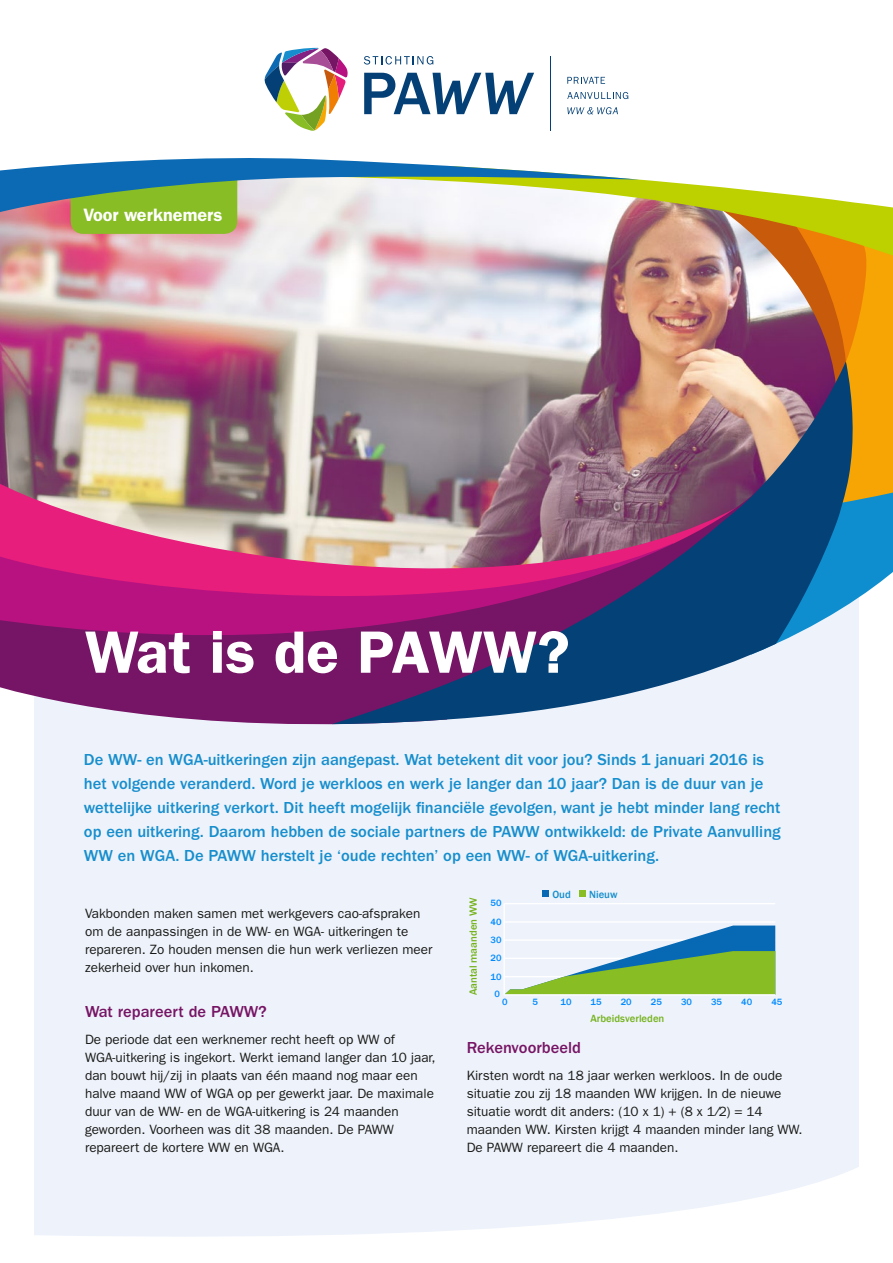
<style>
.page{position:relative;width:893px;height:1263px;background:#fff}
.page>*{position:absolute;margin:0;border:0;box-sizing:border-box;transform-origin:0 0}
.t1{font:600 60px "ITC Franklin Gothic Std";letter-spacing:.005em;color:#fff}
.t2{font:600 18px "ITC Franklin Gothic Std";color:#fff}
.t3{font:500 16.5px/24px "ITC Franklin Gothic Std";color:#178ecd}
.t4{font:500 16.5px "ITC Franklin Gothic Std";color:#771565}
.t5{font:13.5px/18px "ITC Franklin Gothic Std";color:#1a1a18}
.t6{font:500 10.65px "Franklin Gothic";color:#75b21d}
.t7{font:500 10.65px "Franklin Gothic";color:#158ecd}
.t8{font:500 9.3px "Franklin Gothic";letter-spacing:.005em;color:#018aff}
</style>
<div class="page">
<div style="left:34px;top:668px;width:825px;height:569px;background:#eef3fb"></div>
<img style="left:0;top:234px;width:859px;height:434px">
<img style="left:708px;top:258px;width:43px;height:103px">
<svg style="left:192px;top:179px;width:701px;height:79px"></svg>
<svg style="left:0;top:158px;width:639px;height:76px"></svg>
<svg style="left:751px;top:220px;width:142px;height:435px;background:#c39850"></svg>
<svg style="left:0;top:478px;width:332px;height:246px;background:#ae4080"></svg>
<svg style="left:332px;top:361px;width:523px;height:363px;background:#7d688a"></svg>
<svg style="left:364px;top:56px;width:69px;height:9px"></svg>
<svg style="left:567px;top:77px;width:38px;height:7px"></svg>
<svg style="left:567px;top:92px;width:61px;height:7px"></svg>
<svg style="left:567px;top:107px;width:51px;height:7px"></svg>
<svg style="left:265px;top:48px;width:83px;height:83px"></svg>
<svg style="left:364px;top:73px;width:170px;height:41px"></svg>
<hr style="left:550px;top:56px;width:1px;height:75px;background:#044076">
<hr style="left:504px;top:921px;width:271px;height:1px;background:#fff">
<hr style="left:504px;top:903px;width:271px;height:1px;background:#fff">
<svg style="left:505px;top:925px;width:270px;height:69px;background:#9dc598"></svg>
<div style="left:542px;top:890px;width:7px;height:7px;background:#0769b3"></div>
<div style="left:579px;top:890px;width:6px;height:7px;background:#88bd23"></div>
<hr style="left:503px;top:904px;width:2px;height:91px;background:#fff">
<hr style="left:504px;top:994px;width:271px;height:1px;background:#fff">
<h2 class="t2" style="left:83px;top:204px;width:141px">Voor werknemers</h2>
<h1 class="t1" style="left:85px;top:617px;width:486px">Wat is de PAWW?</h1>
<p class="t3" style="left:84px;top:748px;width:698px">De WW- en WGA-uitkeringen zijn aangepast. Wat betekent dit voor jou? Sinds 1 januari 2016 is het volgende veranderd. Word je werkloos en werk je langer dan 10 jaar? Dan is de duur van je wettelijke uitkering verkort. Dit heeft mogelijk financiële gevolgen, want je hebt minder lang recht op een uitkering. Daarom hebben de sociale partners de PAWW ontwikkeld: de Private Aanvulling WW en WGA. De PAWW herstelt je ‘oude rechten’ op een WW- of WGA-uitkering.</p>
<p class="t5" style="left:85px;top:905px;width:349px">Vakbonden maken samen met werkgevers cao-afspraken om de aanpassingen in de WW- en WGA- uitkeringen te repareren. Zo houden mensen die hun werk verliezen meer zekerheid over hun inkomen.</p>
<p class="t4" style="left:85px;top:1002px;width:183px">Wat repareert de PAWW?</p>
<p class="t5" style="left:85px;top:1031px;width:352px">De periode dat een werknemer recht heeft op WW of WGA-uitkering is ingekort. Werkt iemand langer dan 10 jaar, dan bouwt hij/zij in plaats van één maand nog maar een halve maand WW of WGA op per gewerkt jaar. De maximale duur van de WW- en de WGA-uitkering is 24 maanden geworden. Voorheen was dit 38 maanden. De PAWW repareert de kortere WW en WGA.</p>
<p class="t6" style="left:466px;top:995px;width:100px;rotate:-90deg">Aantal maanden WW</p>
<p class="t8" style="left:490px;top:897px;width:13px">50</p>
<p class="t8" style="left:490px;top:916px;width:12px">40</p>
<p class="t8" style="left:490px;top:934px;width:13px">30</p>
<p class="t8" style="left:490px;top:952px;width:13px">20</p>
<p class="t8" style="left:490px;top:971px;width:13px">10</p>
<p class="t7" style="left:552px;top:887px;width:20px">Oud</p>
<p class="t7" style="left:589px;top:887px;width:30px">Nieuw</p>
<p class="t8" style="left:494px;top:988px;width:7px">0</p>
<p class="t8" style="left:502px;top:996px;width:7px">0</p>
<p class="t8" style="left:532px;top:996px;width:7px">5</p>
<p class="t8" style="left:560px;top:996px;width:13px">10</p>
<p class="t8" style="left:591px;top:996px;width:13px">15</p>
<p class="t8" style="left:621px;top:996px;width:13px">20</p>
<p class="t8" style="left:651px;top:996px;width:13px">25</p>
<p class="t8" style="left:681px;top:996px;width:13px">30</p>
<p class="t8" style="left:711px;top:996px;width:13px">35</p>
<p class="t8" style="left:741px;top:996px;width:13px">40</p>
<p class="t8" style="left:771px;top:996px;width:13px">45</p>
<p class="t6" style="left:590px;top:1012px;width:75px">Arbeidsverleden</p>
<p class="t4" style="left:467px;top:1038px;width:116px">Rekenvoorbeeld</p>
<p class="t5" style="left:467px;top:1067px;width:337px">Kirsten wordt na 18 jaar werken werkloos. In de oude situatie zou zij 18 maanden WW krijgen. In de nieuwe situatie wordt dit anders: (10 x 1) + (8 x 1⁄2) = 14 maanden WW. Kirsten krijgt 4 maanden minder lang WW.<br>De PAWW repareert die 4 maanden.</p>
</div>
